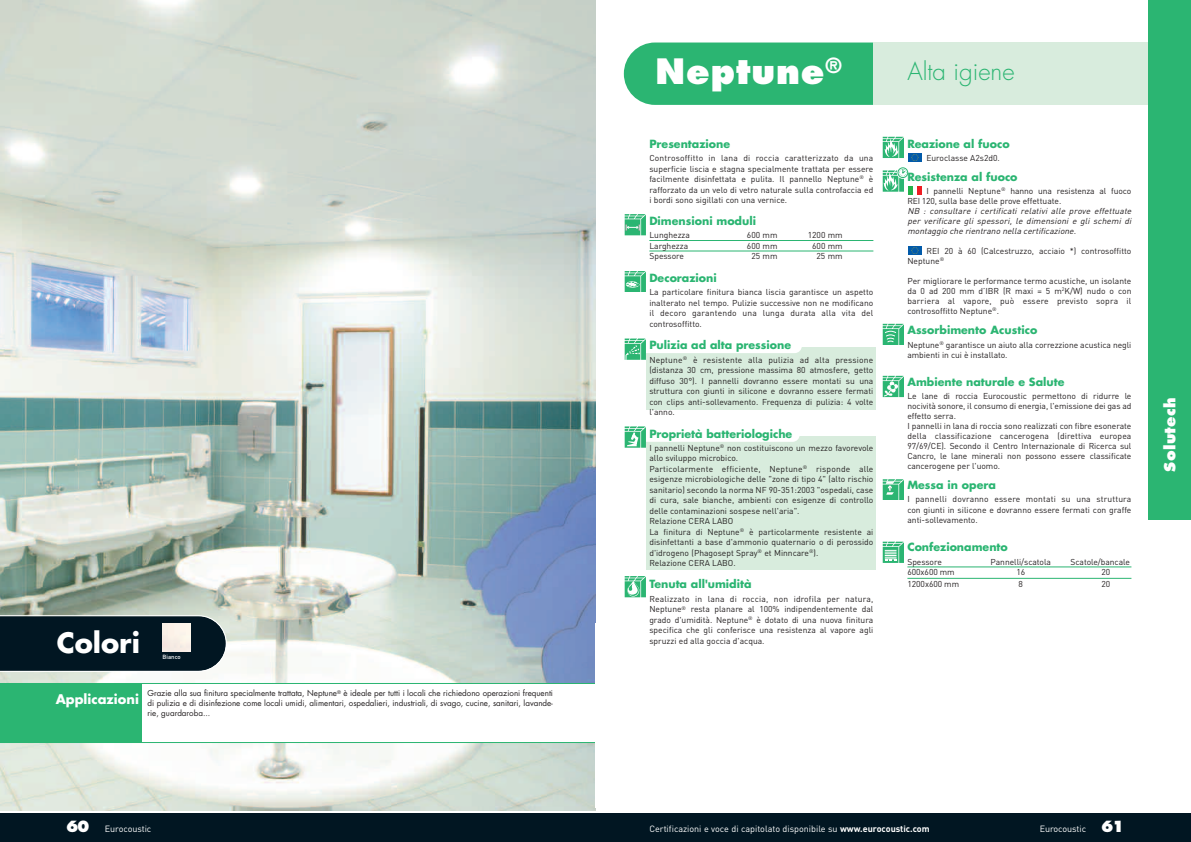
<style>
.page{position:relative;width:1191px;height:842px;background:#fff}
.page>*{position:absolute;margin:0;border:0;box-sizing:border-box;transform-origin:0 0}
.t1{font:800 34px "Futura";letter-spacing:.025em;color:#fff}
.t2{font:700 27.4px "Futura";color:#fff}
.t3{font:300 24px "Futura";color:#2bb572}
.t4{font:800 15px "Futura";letter-spacing:.025em;color:#fff}
.t5{font:700 13px "Futura";color:#fff}
.t6{font:700 11px "Futura";color:#2bb572}
.t7{font:9px "DIN";color:#fff}
.t8{font:8.5px/10.5px "DIN";color:#231f20;text-align:justify}
.t9{font:italic 8.5px/10px "DIN";color:#231f20;text-align:justify}
.t10{font:8px/10px "Futura";color:#231f20;text-align:justify}
.t11{font:500 6px "DIN";color:#fff}
.s1{font-family:"Futura";font-weight:800;font-size:15px}
.s2{font-weight:700}
</style>
<div class="page">
<div style="left:646px;top:347px;width:230px;height:63px;background:#d8ecdd"></div>
<div style="left:624px;top:339px;width:178px;height:14px;background:#fff;border-radius:7px"></div>
<div style="left:646px;top:436px;width:230px;height:134px;background:#d8ecdd"></div>
<div style="left:624px;top:428px;width:175px;height:14px;background:#fff;border-radius:7px"></div>
<img style="left:0;top:0;width:595px;height:811px">
<svg style="left:0;top:615px;width:227px;height:57px;background:#132732"></svg>
<img style="left:162px;top:624px;width:29px;height:28px">
<svg style="left:142px;top:683px;width:453px;height:60px"></svg>
<div style="left:0;top:683px;width:142px;height:60px;background:#2bb572"></div>
<div style="left:0;top:814px;width:595px;height:28px;background:#011622"></div>
<div style="left:595px;top:814px;width:596px;height:28px;background:#011622"></div>
<svg style="left:624px;top:214px;width:21px;height:21px"></svg>
<div style="left:896px;top:167px;width:12px;height:12px;border:1px solid #fff;border-radius:50%"></div>
<div style="left:897px;top:167px;width:11px;height:11px;border:1px solid #2bb572;border-radius:50%"></div>
<svg style="left:882px;top:137px;width:21px;height:21px"></svg>
<svg style="left:882px;top:324px;width:21px;height:21px"></svg>
<svg style="left:882px;top:376px;width:21px;height:21px"></svg>
<svg style="left:882px;top:479px;width:21px;height:21px"></svg>
<svg style="left:882px;top:542px;width:21px;height:20px"></svg>
<svg style="left:624px;top:271px;width:21px;height:21px"></svg>
<svg style="left:624px;top:426px;width:21px;height:22px"></svg>
<svg style="left:624px;top:338px;width:21px;height:22px"></svg>
<div style="left:624px;top:43px;width:342px;height:62px;background:#2bb572;border-radius:31px"></div>
<div style="left:873px;top:43px;width:275px;height:62px;background:#d8ecdd"></div>
<svg style="left:624px;top:576px;width:21px;height:21px"></svg>
<hr style="left:649px;top:240px;width:224px;height:1px;background:#2bb572">
<hr style="left:649px;top:251px;width:224px;height:1px;background:#2bb572">
<div style="left:1148px;top:0;width:43px;height:519px;background:#2bb572"></div>
<hr style="left:907px;top:567px;width:224px;height:1px;background:#2bb572">
<hr style="left:907px;top:578px;width:224px;height:1px;background:#2bb572">
<div style="left:908px;top:153px;width:13px;height:9px;background:#015aaa"></div>
<svg style="left:911px;top:154px;width:7px;height:7px"></svg>
<div style="left:908px;top:246px;width:13px;height:9px;background:#015aaa"></div>
<svg style="left:911px;top:247px;width:7px;height:7px"></svg>
<svg style="left:882px;top:169px;width:39px;height:26px"></svg>
<h2 class="t2" style="left:57px;top:630px;width:85px">Colori</h2>
<h3 class="t5" style="left:56px;top:693px;width:85px">Applicazioni</h3>
<p class="t11" style="left:162px;top:653px;width:20px">Bianco</p>
<p class="t10" style="left:147px;top:689px;width:407px">Grazie alla sua finitura specialmente trattata, Neptune<sup>®</sup> è ideale per tutti i locali che richiedono operazioni frequenti di pulizia e di disinfezione come locali umidi, alimentari, ospedalieri, industriali, di svago, cucine, sanitari, lavande&shy;rie, guardaroba...</p>
<h1 class="t1" style="left:655px;top:56px;width:188px">Neptune<sup>®</sup></h1>
<h3 class="t3" style="left:907px;top:61px;width:109px">Alta igiene</h3>
<p class="t6" style="left:649px;top:139px;width:82px">Presentazione</p>
<p class="t8" style="left:649px;top:153px;width:225px">Controsoffitto in lana di roccia caratterizzato da una superficie liscia e stagna specialmente trattata per essere facilmente disinfettata e pulita. Il pannello Neptune<sup>®</sup> è rafforzato da un velo di vetro naturale sulla controfaccia ed i bordi sono sigillati con una vernice.</p>
<p class="t6" style="left:649px;top:216px;width:108px">Dimensioni moduli</p>
<p class="t8" style="left:649px;top:230px;width:42px">Lunghezza</p>
<p class="t8" style="left:747px;top:230px;width:32px">600 mm</p>
<p class="t8" style="left:807px;top:230px;width:37px">1200 mm</p>
<p class="t8" style="left:649px;top:241px;width:40px">Larghezza</p>
<p class="t8" style="left:747px;top:241px;width:32px">600 mm</p>
<p class="t8" style="left:812px;top:241px;width:32px">600 mm</p>
<p class="t8" style="left:649px;top:251px;width:36px">Spessore</p>
<p class="t8" style="left:751px;top:251px;width:28px">25 mm</p>
<p class="t8" style="left:816px;top:251px;width:28px">25 mm</p>
<p class="t6" style="left:649px;top:273px;width:69px">Decorazioni</p>
<p class="t8" style="left:649px;top:287px;width:225px">La particolare finitura bianca liscia garantisce un aspetto inalterato nel tempo. Pulizie successive non ne modificano il decoro garantendo una lunga durata alla vita del controsoffitto.</p>
<p class="t6" style="left:649px;top:340px;width:143px">Pulizia ad alta pressione</p>
<p class="t8" style="left:649px;top:354px;width:225px">Neptune<sup>®</sup> è resistente alla pulizia ad alta pressione (distanza 30 cm, pressione massima 80 atmosfere, getto diffuso 30°). I pannelli dovranno essere montati su una struttura con giunti in silicone e dovranno essere fermati con clips anti-sollevamento. Frequenza di pulizia: 4 volte l'anno.</p>
<p class="t6" style="left:649px;top:428px;width:144px">Proprietà batteriologiche</p>
<p class="t8" style="left:649px;top:443px;width:225px;text-align:left">I pannelli Neptune<sup>®</sup> non costituiscono un mezzo favorevole allo sviluppo microbico.<br>Particolarmente efficiente, Neptune<sup>®</sup> risponde alle esigenze microbiologiche delle "zone di tipo 4" (alto rischio sanitario) secondo la norma NF 90-351:2003 "ospedali, case di cura, sale bianche, ambienti con esigenze di controllo delle contaminazioni sospese nell'aria".<br>Relazione CERA LABO<br>La finitura di Neptune<sup>®</sup> è particolarmente resistente ai disinfettanti a base d'ammonio quaternario o di perossido d'idrogeno (Phagosept Spray<sup>®</sup> et Minncare<sup>®</sup>).<br>Relazione CERA LABO.</p>
<p class="t6" style="left:649px;top:579px;width:104px">Tenuta all'umidità</p>
<p class="t8" style="left:649px;top:594px;width:225px">Realizzato in lana di roccia, non idrofila per natura, Neptune<sup>®</sup> resta planare al 100% indipendentemente dal grado d'umidità. Neptune<sup>®</sup> è dotato di una nuova finitura specifica che gli conferisce una resistenza al vapore agli spruzzi ed alla goccia d'acqua.</p>
<p class="t6" style="left:907px;top:139px;width:104px">Reazione al fuoco</p>
<p class="t8" style="left:926px;top:152px;width:75px">Euroclasse A2s2d0.</p>
<p class="t6" style="left:907px;top:172px;width:112px">Resistenza al fuoco</p>
<p class="t8" style="left:907px;top:186px;width:225px;line-height:10px;text-indent:19px">I pannelli Neptune<sup>®</sup> hanno una resistenza al fuoco<br>REI 120, sulla base delle prove effettuate.</p>
<p class="t9" style="left:907px;top:206px;width:227px">NB : consultare i certificati relativi alle prove effettuate per verificare gli spessori, le dimensioni e gli schemi di montaggio che rientrano nella certificazione.</p>
<p class="t8" style="left:907px;top:246px;width:225px;line-height:10px;text-indent:19px">REI 20 à 60 (Calcestruzzo, acciaio *) controsoffitto<br>Neptune<sup>®</sup></p>
<p class="t8" style="left:907px;top:276px;width:225px;line-height:10px">Per migliorare le performance termo acustiche, un isolante da 0 ad 200 mm d’IBR (R maxi = 5 m<sup>2</sup>K/W) nudo o con barriera al vapore, può essere previsto sopra il controsoffitto Neptune<sup>®</sup>.</p>
<p class="t6" style="left:907px;top:325px;width:131px">Assorbimento Acustico</p>
<p class="t8" style="left:907px;top:340px;width:225px">Neptune<sup>®</sup> garantisce un aiuto alla correzzione acustica negli ambienti in cui è installato.</p>
<p class="t6" style="left:907px;top:377px;width:158px">Ambiente naturale e Salute</p>
<p class="t8" style="left:907px;top:391px;width:225px;line-height:10px;text-align:left">Le lane di roccia Eurocoustic permettono di ridurre le nocività sonore, il consumo di energia, l'emissione dei gas ad effetto serra.<br>I pannelli in lana di roccia sono realizzati con fibre esonerate della classificazione cancerogena (direttiva europea 97/69/CE). Secondo il Centro Internazionale di Ricerca sul Cancro, le lane minerali non possono essere classificate cancerogene per l'uomo.</p>
<p class="t6" style="left:907px;top:480px;width:90px">Messa in opera</p>
<p class="t8" style="left:907px;top:494px;width:225px">I pannelli dovranno essere montati su una struttura con giunti in silicone e dovranno essere fermati con graffe anti-sollevamento.</p>
<p class="t6" style="left:907px;top:542px;width:102px">Confezionamento</p>
<p class="t8" style="left:907px;top:557px;width:36px">Spessore</p>
<p class="t8" style="left:990px;top:557px;width:62px">Pannelli/scatola</p>
<p class="t8" style="left:1070px;top:557px;width:61px">Scatole/bancale</p>
<p class="t8" style="left:907px;top:567px;width:49px">600x600 mm</p>
<p class="t8" style="left:1016px;top:567px;width:10px">16</p>
<p class="t8" style="left:1101px;top:567px;width:10px">20</p>
<p class="t8" style="left:907px;top:579px;width:53px">1200x600 mm</p>
<p class="t8" style="left:1018px;top:579px;width:6px">8</p>
<p class="t8" style="left:1101px;top:579px;width:10px">20</p>
<h3 class="t4" style="left:1163px;top:472px;width:76px;rotate:-90deg">Solutech</h3>
<p class="t7" style="left:66px;top:823px;width:87px"><span class="s1">60</span> Eurocoustic</p>
<p class="t7" style="left:1039px;top:823px;width:87px">Eurocoustic <span class="s1">61</span></p>
<p class="t7" style="left:649px;top:824px;width:282px">Certificazioni e voce di capitolato disponibile su <span class="s2">www.eurocoustic.com</span></p>
</div>
